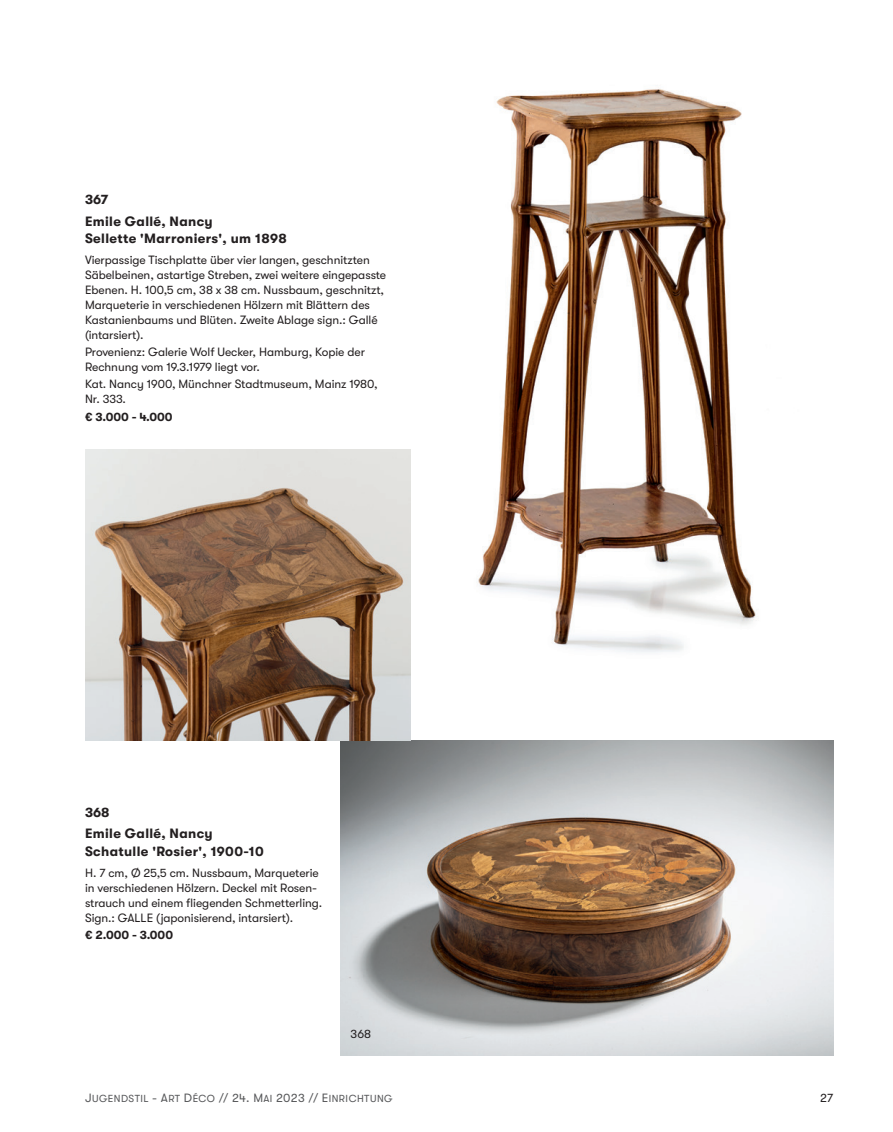
<style>
.page{position:relative;width:893px;height:1132px;background:#fff}
.page>*{position:absolute;margin:0;border:0;box-sizing:border-box;transform-origin:0 0}
.Objekt{font:700 13.5px "GT Walsheim";letter-spacing:.025em;color:#231f20}
.Hersteller{font:700 13.5px "GT Walsheim";letter-spacing:.025em;color:#231f20}
.Fließ_neu{font:12px/15px "GT Walsheim";letter-spacing:-.005em;color:#231f20}
.Fließ_neu-2{font:700 12px "GT Walsheim";letter-spacing:-.005em;color:#231f20}
.t1{font:12px "GT Walsheim Regular SC850";color:#231f20}
.t2{font:10.2px "GT Walsheim Regular SC850";letter-spacing:.045em;color:#57585a}
.s1{font-size:12px}
</style>
<div class="page">
<img style="left:410px;top:89px;width:348px;height:600px">
<img style="left:340px;top:740px;width:493px;height:314px">
<img style="left:85px;top:449px;width:325px;height:291px">
<p class="Objekt" style="left:85px;top:192px;width:25px">367</p>
<p class="Hersteller" style="left:85px;top:213px;width:129px">Emile Gallé, Nancy</p>
<p class="Objekt" style="left:85px;top:230px;width:203px">Sellette 'Marroniers', um 1898</p>
<p class="Fließ_neu" style="left:85px;top:252px;width:303px">Vierpassige Tischplatte über vier langen, geschnitzten Säbelbeinen, astartige Streben, zwei weitere eingepasste Ebenen. H. 100,5 cm, 38 x 38 cm. Nussbaum, geschnitzt, Marqueterie in verschiedenen Hölzern mit Blättern des Kastanienbaums und Blüten. Zweite Ablage sign.: Gallé (intarsiert).</p>
<p class="Fließ_neu" style="left:85px;top:344px;width:281px">Provenienz: Galerie Wolf Uecker, Hamburg, Kopie der<br>Rechnung vom 19.3.1979 liegt vor.</p>
<p class="Fließ_neu" style="left:85px;top:377px;width:294px">Kat. Nancy 1900, Münchner Stadtmuseum, Mainz 1980,<br>Nr. 333.</p>
<p class="Fließ_neu-2" style="left:85px;top:409px;width:89px">€ 3.000 - 4.000</p>
<p class="Objekt" style="left:85px;top:804px;width:26px">368</p>
<p class="Hersteller" style="left:85px;top:825px;width:129px">Emile Gallé, Nancy</p>
<p class="Objekt" style="left:85px;top:843px;width:180px">Schatulle 'Rosier', 1900-10</p>
<p class="Fließ_neu" style="left:85px;top:865px;width:239px">H. 7 cm, Ø 25,5 cm. Nussbaum, Marqueterie in verschiedenen Hölzern. Deckel mit Rosen&shy;strauch und einem fliegenden Schmetterling.<br>Sign.: GALLE (japonisierend, intarsiert).</p>
<p class="Fließ_neu-2" style="left:85px;top:927px;width:90px">€ 2.000 - 3.000</p>
<p class="Fließ_neu" style="left:351px;top:1026px;width:22px">368</p>
<p class="t2" style="left:85px;top:1092px;width:309px"><span class="s1">J</span>UGENDSTIL <span class="s1">- A</span>RT <span class="s1">D</span>ÉCO <span class="s1">// 24. M</span>AI <span class="s1">2023 // E</span> INRICHTUNG</p>
<p class="t1" style="left:820px;top:1090px;width:15px">27</p>
</div>
